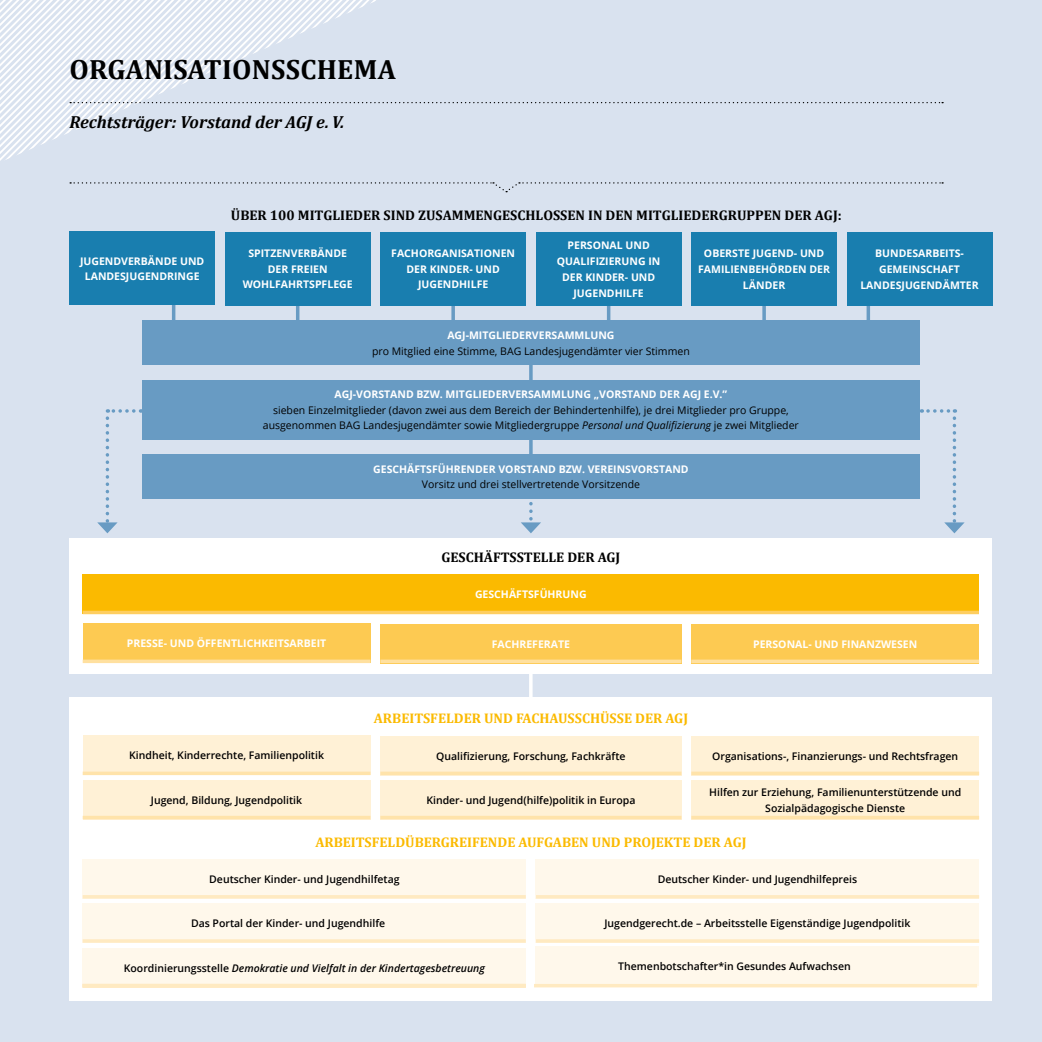
<style>
.page{position:relative;width:1042px;height:1042px;background:#d9e2ef}
.page>*{position:absolute;margin:0;border:0;box-sizing:border-box;transform-origin:0 0}
.t1{font:700 28px "Cambria";letter-spacing:.01em;color:#000}
.t2{font:italic 700 17.5px "Cambria";color:#000}
.kontakt_abt{font:700 14px "Cambria";color:#000}
.kontakt_abt-2{font:700 14px "Cambria";color:#fbba00}
.orga_klein{font:600 10.5px/15.8px "Open Sans";color:#000;text-align:center}
.inhalt_thema{font:700 10.5px/15.8px "Open Sans";color:#fff;text-align:center}
.inhalt_thema-2{font:10.5px/15.8px "Open Sans";color:#000;text-align:center}
.orga_klein-2{font:italic 600 10.5px "Open Sans";color:#000}
.s1{font-weight:700;color:#fff}
.s2{font-style:italic}
.s3{font-weight:400;color:#000}
.s4{font-style:normal}
</style>
<div class="page">
<div style="left:69px;top:698px;width:923px;height:303px;background:#fff"></div>
<div style="left:69px;top:538px;width:923px;height:135px;background:#fff"></div>
<div style="left:83px;top:574px;width:896px;height:40px;background:#fbba00"></div>
<div style="left:83px;top:624px;width:287px;height:39px;background:#fdca52"></div>
<div style="left:380px;top:624px;width:301px;height:39px;background:#fdca52"></div>
<div style="left:691px;top:624px;width:288px;height:39px;background:#fdca52"></div>
<div style="left:83px;top:736px;width:287px;height:39px;background:#fff1d6"></div>
<div style="left:380px;top:736px;width:301px;height:39px;background:#fff1d6"></div>
<div style="left:691px;top:736px;width:288px;height:39px;background:#fff1d6"></div>
<div style="left:83px;top:780px;width:287px;height:39px;background:#fff1d6"></div>
<div style="left:380px;top:780px;width:301px;height:39px;background:#fff1d6"></div>
<div style="left:691px;top:780px;width:288px;height:39px;background:#fff1d6"></div>
<div style="left:83px;top:859px;width:443px;height:39px;background:#fff8eb"></div>
<div style="left:536px;top:859px;width:443px;height:40px;background:#fff8eb"></div>
<div style="left:83px;top:903px;width:443px;height:40px;background:#fff8eb"></div>
<div style="left:536px;top:903px;width:443px;height:40px;background:#fff8eb"></div>
<svg style="left:0;top:0;width:943px;height:161px"></svg>
<svg style="left:70px;top:182px;width:873px;height:10px"></svg>
<hr style="left:529px;top:669px;width:3px;height:32px;background:#fff">
<hr style="left:172px;top:301px;width:3px;height:33px;background:#689bc3">
<hr style="left:296px;top:301px;width:3px;height:33px;background:#689bc3">
<svg style="left:451px;top:305px;width:4px;height:15px"></svg>
<hr style="left:607px;top:301px;width:3px;height:33px;background:#689bc3">
<svg style="left:762px;top:306px;width:4px;height:14px"></svg>
<svg style="left:866px;top:306px;width:4px;height:14px"></svg>
<div style="left:69px;top:231px;width:146px;height:74px;background:#197eaf"></div>
<div style="left:225px;top:232px;width:145px;height:73px;background:#197eaf"></div>
<div style="left:380px;top:232px;width:146px;height:73px;background:#197eaf"></div>
<div style="left:536px;top:232px;width:145px;height:74px;background:#197eaf"></div>
<div style="left:691px;top:232px;width:146px;height:74px;background:#197eaf"></div>
<div style="left:847px;top:232px;width:145px;height:74px;background:#197eaf"></div>
<svg style="left:529px;top:365px;width:4px;height:89px"></svg>
<div style="left:142px;top:320px;width:777px;height:45px;background:#689bc3"></div>
<div style="left:142px;top:380px;width:777px;height:59px;background:#689bc3"></div>
<svg style="left:97px;top:409px;width:37px;height:124px"></svg>
<svg style="left:928px;top:409px;width:36px;height:124px"></svg>
<svg style="left:521px;top:502px;width:20px;height:31px"></svg>
<div style="left:142px;top:454px;width:777px;height:45px;background:#689bc3"></div>
<svg style="left:83px;top:771px;width:287px;height:4px"></svg>
<svg style="left:380px;top:771px;width:301px;height:4px"></svg>
<svg style="left:691px;top:771px;width:288px;height:4px"></svg>
<hr style="left:83px;top:816px;width:287px;height:3px;background:#ffe3aa">
<hr style="left:380px;top:816px;width:301px;height:3px;background:#ffe3aa">
<hr style="left:691px;top:816px;width:288px;height:3px;background:#ffe3aa">
<hr style="left:83px;top:895px;width:443px;height:3px;background:#ffeac1">
<hr style="left:536px;top:895px;width:443px;height:3px;background:#ffeac1">
<hr style="left:83px;top:939px;width:443px;height:4px;background:#ffecc9">
<hr style="left:536px;top:939px;width:443px;height:4px;background:#ffeac1">
<svg style="left:83px;top:659px;width:287px;height:4px"></svg>
<svg style="left:380px;top:659px;width:301px;height:4px"></svg>
<svg style="left:691px;top:659px;width:288px;height:4px"></svg>
<hr style="left:83px;top:611px;width:896px;height:3px;background:#fece60">
<div style="left:83px;top:948px;width:443px;height:39px;background:#fff8eb"></div>
<div style="left:535px;top:946px;width:443px;height:40px;background:#fff8eb"></div>
<hr style="left:534px;top:984px;width:443px;height:3px;background:#ffeac1">
<hr style="left:83px;top:984px;width:443px;height:3px;background:#ffeac1">
<p class="t1" style="left:69px;top:50px;width:328px">ORGANISATIONSSCHEMA</p>
<p class="t2" style="left:69px;top:110px;width:276px">Rechtsträger: Vorstand der AGJ e. V.</p>
<p class="kontakt_abt" style="left:231px;top:205px;width:612px">ÜBER 100 MITGLIEDER SIND ZUSAMMENGESCHLOSSEN IN DEN MITGLIEDERGRUPPEN DER AGJ:</p>
<p class="inhalt_thema" style="left:80px;top:253px;width:126px">JUGENDVERBÄNDE UND<br>LANDESJUGENDRINGE</p>
<p class="inhalt_thema" style="left:243px;top:245px;width:111px">SPITZENVERBÄNDE<br>DER FREIEN<br>WOHLFAHRTSPFLEGE</p>
<p class="inhalt_thema" style="left:391px;top:245px;width:125px">FACHORGANISATIONEN<br>DER KINDER- UND<br>JUGENDHILFE</p>
<p class="inhalt_thema" style="left:557px;top:237px;width:105px">PERSONAL UND<br>QUALIFIZIERUNG IN<br>DER KINDER- UND<br>JUGENDHILFE</p>
<p class="inhalt_thema" style="left:698px;top:245px;width:133px">OBERSTE JUGEND- UND<br>FAMILIENBEHÖRDEN DER<br>LÄNDER</p>
<p class="inhalt_thema" style="left:860px;top:245px;width:120px">BUNDESARBEITS-<br>GEMEINSCHAFT<br>LANDESJUGENDÄMTER</p>
<p class="inhalt_thema" style="left:447px;top:327px;width:169px">AGJ-MITGLIEDERVERSAMMLUNG</p>
<p class="inhalt_thema-2" style="left:372px;top:343px;width:319px">pro Mitglied eine Stimme, BAG Landesjugendämter vier Stimmen</p>
<p class="inhalt_thema-2" style="left:273px;top:386px;width:517px"><span class="s1">AGJ-VORSTAND BZW. MITGLIEDERVERSAMMLUNG „VORSTAND DER AGJ E.V.”<br></span>sieben Einzelmitglieder (davon zwei aus dem Bereich der Behindertenhilfe), je drei Mitglieder pro Gruppe,</p>
<p class="inhalt_thema-2" style="left:263px;top:417px;width:537px">ausgenommen BAG Landesjugendämter sowie Mitgliedergruppe <span class="s2">Personal und Qualifizierung</span> je zwei Mitglieder</p>
<p class="inhalt_thema" style="left:373px;top:460px;width:317px">GESCHÄFTSFÜHRENDER VORSTAND BZW. VEREINSVORSTAND<br><span class="s3">Vorsitz und drei stellvertretende Vorsitzende</span></p>
<p class="kontakt_abt" style="left:441px;top:547px;width:180px">GESCHÄFTSSTELLE DER AGJ</p>
<p class="inhalt_thema" style="left:475px;top:586px;width:113px">GESCHÄFTSFÜHRUNG</p>
<p class="inhalt_thema" style="left:127px;top:635px;width:201px">PRESSE- UND ÖFFENTLICHKEITSARBEIT</p>
<p class="inhalt_thema" style="left:492px;top:635px;width:80px">FACHREFERATE</p>
<p class="inhalt_thema" style="left:753px;top:636px;width:166px">PERSONAL- UND FINANZWESEN</p>
<p class="kontakt_abt-2" style="left:374px;top:708px;width:316px">ARBEITSFELDER UND FACHAUSSCHÜSSE DER AGJ</p>
<p class="orga_klein" style="left:436px;top:747px;width:191px">Qualifizierung, Forschung, Fachkräfte</p>
<p class="orga_klein" style="left:129px;top:747px;width:196px">Kindheit, Kinderrechte, Familienpolitik</p>
<p class="orga_klein" style="left:151px;top:792px;width:153px">Jugend, Bildung, Jugendpolitik</p>
<p class="orga_klein" style="left:712px;top:748px;width:247px">Organisations-, Finanzierungs- und Rechtsfragen</p>
<p class="orga_klein" style="left:426px;top:792px;width:211px">Kinder- und Jugend(hilfe)politik in Europa</p>
<p class="orga_klein" style="left:709px;top:784px;width:253px">Hilfen zur Erziehung, Familienunterstützende und<br>Sozialpädagogische Dienste</p>
<p class="kontakt_abt-2" style="left:315px;top:832px;width:433px">ARBEITSFELDÜBERGREIFENDE AUFGABEN UND PROJEKTE DER AGJ</p>
<p class="orga_klein" style="left:209px;top:871px;width:192px">Deutscher Kinder- und Jugendhilfetag</p>
<p class="orga_klein" style="left:658px;top:871px;width:201px">Deutscher Kinder- und Jugendhilfepreis</p>
<p class="orga_klein" style="left:191px;top:915px;width:196px">Das Portal der Kinder- und Jugendhilfe</p>
<p class="orga_klein" style="left:604px;top:915px;width:307px">Jugendgerecht.de – Arbeitsstelle Eigenständige Jugendpolitik</p>
<p class="orga_klein-2" style="left:124px;top:960px;width:363px"><span class="s4">Koordinierungsstelle</span> Demokratie und Vielfalt in der Kindertagesbetreuung</p>
<p class="orga_klein" style="left:618px;top:957px;width:234px">Themenbotschafter*in Gesundes Aufwachsen</p>
</div>
